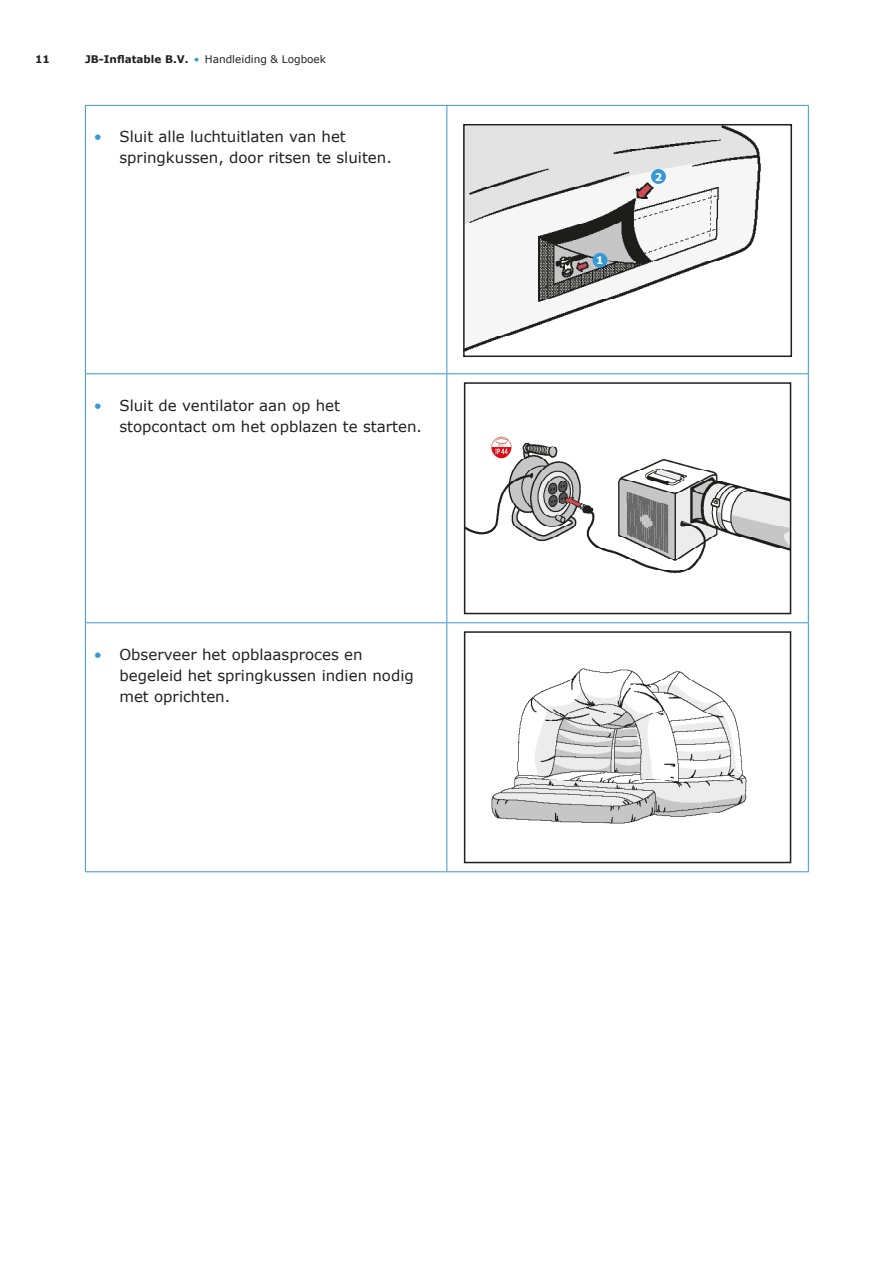
<style>
.page{position:relative;width:893px;height:1263px;background:#fff}
.page>*{position:absolute;margin:0;border:0;box-sizing:border-box;transform-origin:0 0}
.t1{font:15px/21px "Verdana";color:#231f20}
.t2{font:10.5px "Verdana";color:#231f20}
.t3{font:700 10.5px "Verdana";color:#231f20}
.t4{font:700 10.5px "Verdana";color:#fff}
.s1{font-weight:700}
.s2{color:#3698d4}
</style>
<div class="page">
<hr style="left:85px;top:105px;width:362px;height:1px;background:#3698d4">
<hr style="left:85px;top:106px;width:1px;height:267px;background:#3698d4">
<hr style="left:447px;top:105px;width:362px;height:1px;background:#3698d4">
<hr style="left:446px;top:106px;width:1px;height:267px;background:#3698d4">
<hr style="left:808px;top:106px;width:1px;height:267px;background:#3698d4">
<hr style="left:85px;top:373px;width:362px;height:1px;background:#3698d4">
<hr style="left:85px;top:374px;width:1px;height:248px;background:#3698d4">
<hr style="left:447px;top:373px;width:362px;height:1px;background:#3698d4">
<hr style="left:446px;top:374px;width:1px;height:248px;background:#3698d4">
<hr style="left:808px;top:374px;width:1px;height:248px;background:#3698d4">
<hr style="left:85px;top:622px;width:362px;height:1px;background:#3698d4">
<hr style="left:85px;top:623px;width:1px;height:248px;background:#3698d4">
<hr style="left:447px;top:622px;width:362px;height:1px;background:#3698d4">
<hr style="left:446px;top:623px;width:1px;height:248px;background:#3698d4">
<hr style="left:808px;top:623px;width:1px;height:248px;background:#3698d4">
<hr style="left:85px;top:871px;width:362px;height:1px;background:#3698d4">
<hr style="left:447px;top:871px;width:362px;height:1px;background:#3698d4">
<img style="left:467px;top:437px;width:321px;height:137px">
<div style="left:464px;top:382px;width:327px;height:232px;border:2px solid #231f20"></div>
<img style="left:491px;top:668px;width:256px;height:156px">
<div style="left:464px;top:631px;width:327px;height:232px;border:2px solid #231f20"></div>
<img style="left:466px;top:127px;width:295px;height:225px">
<div style="left:463px;top:124px;width:329px;height:233px;border:2px solid #231f20"></div>
<div style="left:593px;top:253px;width:14px;height:15px;background:#3698d4;border-radius:50%"></div>
<div style="left:651px;top:169px;width:15px;height:15px;background:#3698d4;border-radius:50%"></div>
<p class="t3" style="left:35px;top:52px;width:16px">11</p>
<p class="t2" style="left:85px;top:52px;width:243px"><span class="s1">JB-Inflatable B.V.</span> <span class="s2">•</span> Handleiding &amp; Logboek</p>
<p class="t1" style="left:119px;top:126px;width:274px;text-indent:-26px"><span class="s2">•</span> Sluit alle luchtuitlaten van het springkussen, door ritsen te sluiten.</p>
<p class="t1" style="left:119px;top:395px;width:304px;text-indent:-26px"><span class="s2">•</span> Sluit de ventilator aan op het stopcontact om het opblazen te starten.</p>
<p class="t1" style="left:119px;top:644px;width:296px;text-indent:-26px"><span class="s2">•</span> Observeer het opblaasproces en begeleid het springkussen indien nodig met oprichten.</p>
<p class="t4" style="left:596px;top:253px;width:9px">1</p>
<p class="t4" style="left:655px;top:169px;width:9px">2</p>
</div>
